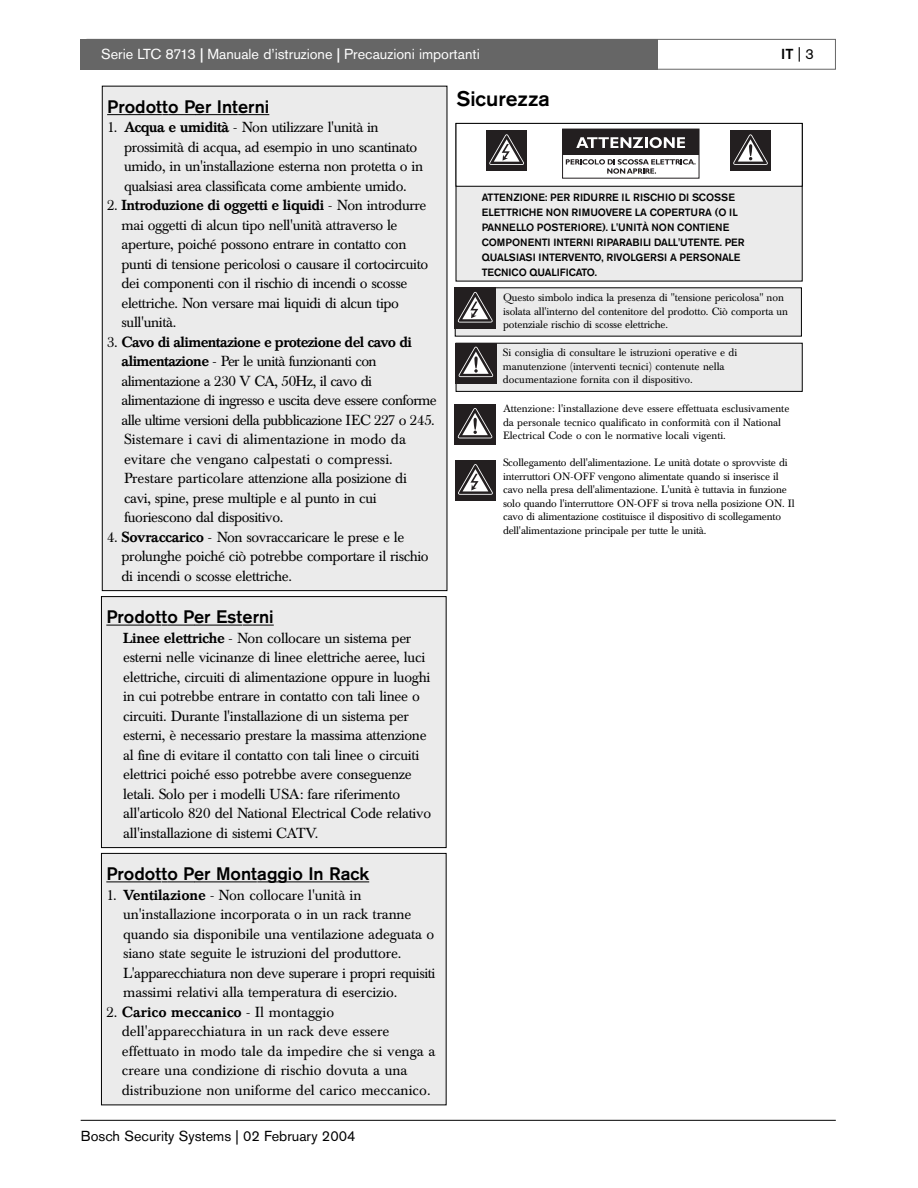
<style>
.page{position:relative;width:918px;height:1188px;background:#fff}
.page>*{position:absolute;margin:0;border:0;box-sizing:border-box;transform-origin:0 0}
.t1{font:500 21px "Akzidenz Grotesk BQ";color:#000}
.t2{font:500 18px "Akzidenz Grotesk BQ";color:#000}
.t3{font:14.4px/19.5px "Baskerville BQ";letter-spacing:-.02em;color:#000}
.t4{font:14.4px/19.5px "Baskerville BQ";color:#000}
.t5{font:14.4px "Akzidenz Grotesk BQ";color:#fff}
.t6{font:14.4px "Akzidenz Grotesk BQ";color:#000}
.t7{font:500 14.4px "Akzidenz Grotesk BQ";color:#000}
.t8{font:10.5px/13.5px "Baskerville BQ";letter-spacing:-.01em;color:#000}
.t9{font:500 10.5px/15px "Akzidenz Grotesk BQ";letter-spacing:-.005em;color:#000}
.s1{font-weight:500}
.s2{font-weight:400}
</style>
<div class="page">
<div style="left:87px;top:39px;width:749px;height:31px;border:1px solid #666"></div>
<div style="left:81px;top:39px;width:577px;height:31px;background:#666"></div>
<hr style="left:81px;top:1120px;width:755px;height:1px;background:#000">
<div style="left:103px;top:87px;width:344px;height:503px;background:#ebebeb"></div>
<hr style="left:107px;top:114px;width:55px;height:1px;background:#000">
<svg style="left:162px;top:114px;width:33px;height:1px"></svg>
<hr style="left:195px;top:114px;width:43px;height:1px;background:#000">
<hr style="left:238px;top:114px;width:31px;height:1px;background:#000">
<div style="left:102px;top:597px;width:344px;height:250px;background:#ebebeb"></div>
<hr style="left:106px;top:625px;width:55px;height:1px;background:#000">
<svg style="left:161px;top:625px;width:33px;height:1px"></svg>
<hr style="left:194px;top:625px;width:48px;height:1px;background:#000">
<hr style="left:243px;top:625px;width:31px;height:1px;background:#000">
<div style="left:101px;top:596px;width:346px;height:252px;border:1px solid #000"></div>
<div style="left:102px;top:854px;width:344px;height:251px;background:#ebebeb"></div>
<hr style="left:106px;top:881px;width:55px;height:1px;background:#000">
<svg style="left:161px;top:881px;width:33px;height:1px"></svg>
<hr style="left:194px;top:881px;width:63px;height:1px;background:#000">
<hr style="left:257px;top:881px;width:112px;height:1px;background:#000">
<div style="left:101px;top:853px;width:346px;height:252px;border:1px solid #000"></div>
<div style="left:456px;top:124px;width:346px;height:157px;background:#ebebeb"></div>
<div style="left:456px;top:124px;width:346px;height:62px;background:#fff"></div>
<div style="left:456px;top:123px;width:347px;height:64px;border:1px solid #000"></div>
<div style="left:563px;top:129px;width:136px;height:26px;background:#231f20"></div>
<svg style="left:576px;top:137px;width:109px;height:11px"></svg>
<svg style="left:566px;top:159px;width:130px;height:15px"></svg>
<div style="left:486px;top:130px;width:41px;height:41px;background:#231f20"></div>
<svg style="left:489px;top:134px;width:35px;height:31px"></svg>
<div style="left:730px;top:131px;width:41px;height:40px;background:#231f20"></div>
<svg style="left:733px;top:134px;width:35px;height:31px"></svg>
<div style="left:456px;top:288px;width:345px;height:48px;background:#ebebeb"></div>
<div style="left:455px;top:287px;width:41px;height:41px;background:#231f20"></div>
<svg style="left:458px;top:292px;width:35px;height:31px"></svg>
<div style="left:456px;top:344px;width:346px;height:47px;background:#ebebeb"></div>
<div style="left:456px;top:343px;width:347px;height:49px;border:1px solid #000"></div>
<div style="left:456px;top:343px;width:40px;height:41px;background:#231f20"></div>
<svg style="left:458px;top:347px;width:35px;height:30px"></svg>
<div style="left:455px;top:404px;width:41px;height:41px;background:#231f20"></div>
<svg style="left:458px;top:408px;width:34px;height:30px"></svg>
<div style="left:455px;top:460px;width:41px;height:40px;background:#231f20"></div>
<svg style="left:458px;top:464px;width:35px;height:31px"></svg>
<p class="t5" style="left:101px;top:49px;width:380px">Serie LTC 8713 <span class="s1">|</span> Manuale d’istruzione <span class="s1">|</span> Precauzioni importanti</p>
<p class="t7" style="left:781px;top:49px;width:34px">IT<span class="s2">|3</span></p>
<p class="t2" style="left:107px;top:99px;width:164px">Prodotto Per Interni</p>
<p class="t3" style="left:124px;top:119px;width:301px;text-indent:-17px">1. <span class="s1">Acqua e umidità</span> - Non utilizzare l'unità in prossimità di acqua, ad esempio in uno scantinato umido, in un'installazione esterna non protetta o in qualsiasi area classificata come ambiente umido.</p>
<p class="t3" style="left:122px;top:197px;width:308px;text-indent:-14px">2. <span class="s1">Introduzione di oggetti e liquidi</span> - Non introdurre mai oggetti di alcun tipo nell'unità attraverso le aperture, poiché possono entrare in contatto con punti di tensione pericolosi o causare il cortocircuito dei componenti con il rischio di incendi o scosse elettriche. Non versare mai liquidi di alcun tipo sull'unità.</p>
<p class="t3" style="left:122px;top:333px;width:317px;text-indent:-14px">3. <span class="s1">Cavo di alimentazione e protezione del cavo di alimentazione</span> - Per le unità funzionanti con alimentazione a 230 V CA, 50Hz, il cavo di alimentazione di ingresso e uscita deve essere conforme alle ultime versioni della pubblicazione IEC 227 o 245.<br>Sistemare i cavi di alimentazione in modo da evitare che vengano calpestati o compressi.<br>Prestare particolare attenzione alla posizione di<br>cavi, spine, prese multiple e al punto in cui fuoriescono dal dispositivo.</p>
<p class="t3" style="left:122px;top:528px;width:309px;text-indent:-14px">4. <span class="s1">Sovraccarico</span> - Non sovraccaricare le prese e le prolunghe poiché ciò potrebbe comportare il rischio di incendi o scosse elettriche.</p>
<p class="t2" style="left:106px;top:610px;width:169px">Prodotto Per Esterni</p>
<p class="t3" style="left:123px;top:629px;width:309px"><span class="s1">Linee elettriche</span> - Non collocare un sistema per esterni nelle vicinanze di linee elettriche aeree, luci elettriche, circuiti di alimentazione oppure in luoghi in cui potrebbe entrare in contatto con tali linee o circuiti. Durante l'installazione di un sistema per esterni, è necessario prestare la massima attenzione al fine di evitare il contatto con tali linee o circuiti elettrici poiché esso potrebbe avere conseguenze letali. Solo per i modelli USA: fare riferimento all'articolo 820 del National Electrical Code relativo all'installazione di sistemi CATV.</p>
<p class="t2" style="left:106px;top:867px;width:264px">Prodotto Per Montaggio In Rack</p>
<p class="t3" style="left:123px;top:886px;width:314px;text-indent:-17px">1. <span class="s1">Ventilazione</span> - Non collocare l'unità in un'installazione incorporata o in un rack tranne quando sia disponibile una ventilazione adeguata o siano state seguite le istruzioni del produttore.<br>L'apparecchiatura non deve superare i propri requisiti massimi relativi alla temperatura di esercizio.</p>
<p class="t4" style="left:122px;top:1003px;width:315px;text-indent:-16px">2. <span class="s1">Carico meccanico</span> - Il montaggio dell'apparecchiatura in un rack deve essere effettuato in modo tale da impedire che si venga a creare una condizione di rischio dovuta a una distribuzione non uniforme del carico meccanico.</p>
<p class="t6" style="left:81px;top:1130px;width:276px">Bosch Security Systems | 02 February 2004</p>
<h1 class="t1" style="left:456px;top:91px;width:95px">Sicurezza</h1>
<p class="t9" style="left:482px;top:191px;width:264px">ATTENZIONE: PER RIDURRE IL RISCHIO DI SCOSSE ELETTRICHE NON RIMUOVERE LA COPERTURA (O IL PANNELLO POSTERIORE). L'UNITÀ NON CONTIENE COMPONENTI INTERNI RIPARABILI DALL'UTENTE. PER QUALSIASI INTERVENTO, RIVOLGERSI A PERSONALE TECNICO QUALIFICATO.</p>
<p class="t8" style="left:503px;top:292px;width:286px">Questo simbolo indica la presenza di "tensione pericolosa" non isolata all'interno del contenitore del prodotto. Ciò comporta un potenziale rischio di scosse elettriche.</p>
<p class="t8" style="left:503px;top:347px;width:236px">Si consiglia di consultare le istruzioni operative e di manutenzione (interventi tecnici) contenute nella documentazione fornita con il dispositivo.</p>
<p class="t8" style="left:503px;top:403px;width:288px">Attenzione: l'installazione deve essere effettuata esclusivamente da personale tecnico qualificato in conformità con il National<br>Electrical Code o con le normative locali vigenti.</p>
<p class="t8" style="left:503px;top:457px;width:293px">Scollegamento dell'alimentazione. Le unità dotate o sprovviste di interruttori ON-OFF vengono alimentate quando si inserisce il cavo nella presa dell'alimentazione. L'unità è tuttavia in funzione solo quando l'interruttore ON-OFF si trova nella posizione ON. Il cavo di alimentazione costituisce il dispositivo di scollegamento dell'alimentazione principale per tutte le unità.</p>
</div>
